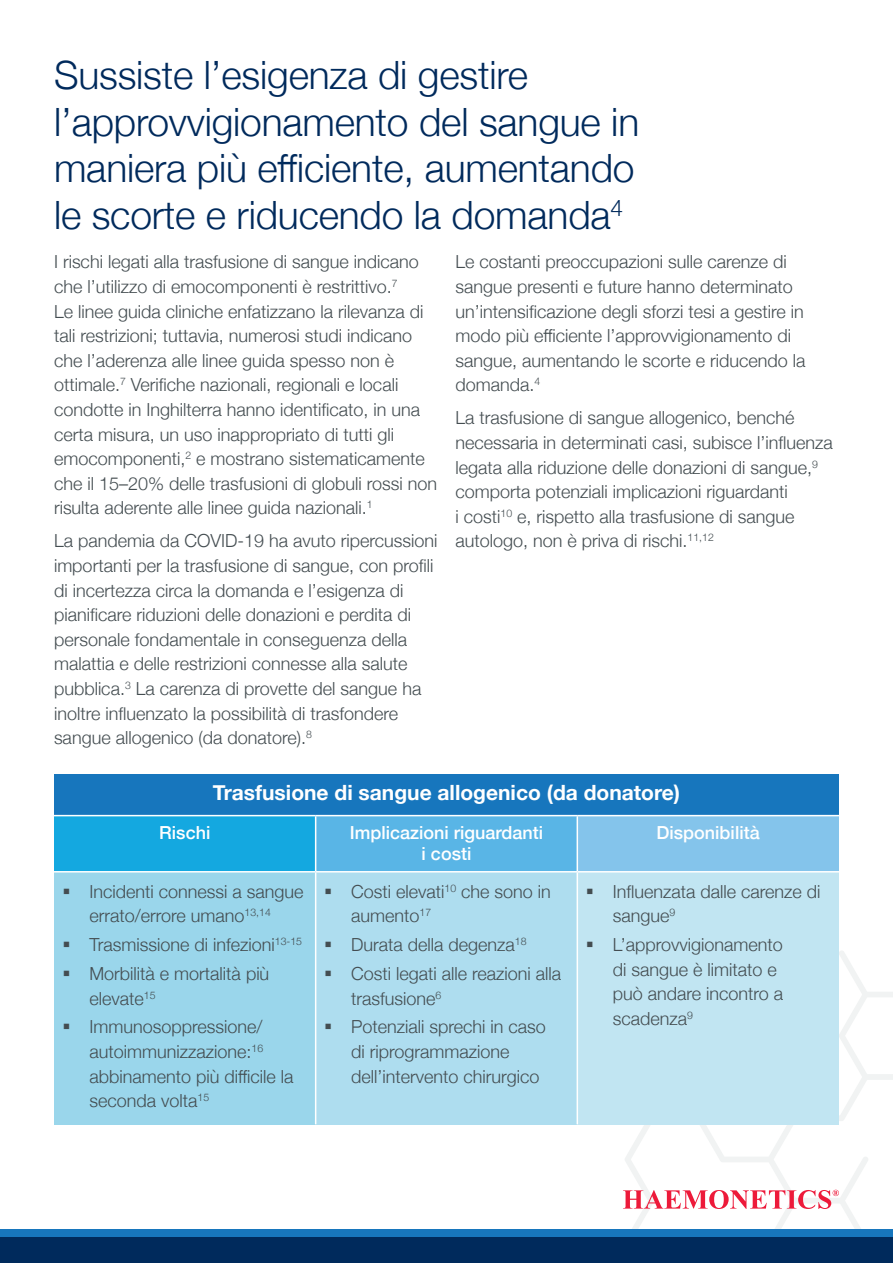
<style>
.page{position:relative;width:893px;height:1263px;background:#fff}
.page>*{position:absolute;margin:0;border:0;box-sizing:border-box;transform-origin:0 0}
.Page_Header{font:300 39px/46.8px "Helvetica Neue";letter-spacing:-.005em;color:#002a5c}
.t1{font:21px "Helvetica Neue Bold Outline";color:#fff}
.Body{font:300 18px/24.6px "Helvetica Neue";color:#444d51}
.t2{font:500 18px/21.6px "Helvetica Neue";color:#fff;text-align:center}
</style>
<div class="page">
<svg style="left:553px;top:951px;width:340px;height:278px"></svg>
<div style="left:0;top:1229px;width:893px;height:8px;background:#1776bd"></div>
<div style="left:0;top:1237px;width:893px;height:26px;background:#002a5c"></div>
<svg style="left:623px;top:1190px;width:216px;height:19px"></svg>
<div style="left:54px;top:774px;width:785px;height:42px;background:#1776bd"></div>
<div style="left:54px;top:816px;width:262px;height:56px;background:#14a8e0"></div>
<div style="left:316px;top:816px;width:261px;height:56px;background:#59b5e6"></div>
<div style="left:577px;top:816px;width:262px;height:56px;background:#84c4eb"></div>
<div style="left:54px;top:872px;width:262px;height:252px;background:#9ad6eb"></div>
<div style="left:316px;top:872px;width:261px;height:252px;background:#aeddef"></div>
<div style="left:577px;top:872px;width:262px;height:252px;background:#c1e5f2"></div>
<hr style="left:315px;top:816px;width:1px;height:55px;background:#fff">
<hr style="left:577px;top:816px;width:1px;height:55px;background:#fff">
<hr style="left:54px;top:871px;width:262px;height:1px;background:#fff">
<hr style="left:316px;top:871px;width:261px;height:1px;background:#fff">
<hr style="left:315px;top:872px;width:1px;height:252px;background:#fff">
<hr style="left:577px;top:871px;width:262px;height:1px;background:#fff">
<hr style="left:577px;top:872px;width:1px;height:252px;background:#fff">
<hr style="left:54px;top:815px;width:262px;height:1px;background:#fff">
<hr style="left:316px;top:815px;width:261px;height:1px;background:#fff">
<hr style="left:577px;top:815px;width:262px;height:1px;background:#fff">
<p class="Page_Header" style="left:54px;top:49px;width:587px">Sussiste l’esigenza di gestire l’approvvigionamento del sangue in maniera più efficiente, aumentando le scorte e riducendo la domanda<sup>4</sup></p>
<p class="Body" style="left:54px;top:248px;width:385px">I rischi legati alla trasfusione di sangue indicano che l’utilizzo di emocomponenti è restrittivo.<sup>7<br></sup>Le linee guida cliniche enfatizzano la rilevanza di tali restrizioni; tuttavia, numerosi studi indicano che l’aderenza alle linee guida spesso non è ottimale.<sup>7</sup> Verifiche nazionali, regionali e locali condotte in Inghilterra hanno identificato, in una certa misura, un uso inappropriato di tutti gli emocomponenti,<sup>2</sup> e mostrano sistematicamente che il 15–20% delle trasfusioni di globuli rossi non risulta aderente alle linee guida nazionali.<sup>1</sup></p>
<p class="Body" style="left:54px;top:527px;width:385px">La pandemia da COVID-19 ha avuto ripercussioni importanti per la trasfusione di sangue, con profili di incertezza circa la domanda e l’esigenza di pianificare riduzioni delle donazioni e perdita di personale fondamentale in conseguenza della malattia e delle restrizioni connesse alla salute pubblica.<sup>3</sup> La carenza di provette del sangue ha inoltre influenzato la possibilità di trasfondere sangue allogenico (da donatore).<sup>8</sup></p>
<p class="Body" style="left:455px;top:248px;width:352px">Le costanti preoccupazioni sulle carenze di sangue presenti e future hanno determinato un’intensificazione degli sforzi tesi a gestire in modo più efficiente l’approvvigionamento di sangue, aumentando le scorte e riducendo la domanda.<sup>4</sup></p>
<p class="Body" style="left:455px;top:404px;width:379px">La trasfusione di sangue allogenico, benché necessaria in determinati casi, subisce l’influenza legata alla riduzione delle donazioni di sangue,<sup>9 </sup>comporta potenziali implicazioni riguardanti<br>i costi<sup>10</sup> e, rispetto alla trasfusione di sangue autologo, non è priva di rischi.<sup>11,12</sup></p>
<p class="t1" style="left:213px;top:779px;width:469px">Trasfusione di sangue allogenico (da donatore)</p>
<p class="t2" style="left:159px;top:820px;width:53px">Rischi</p>
<p class="t2" style="left:350px;top:820px;width:195px">Implicazioni riguardanti i costi</p>
<p class="t2" style="left:657px;top:820px;width:105px">Disponibilità</p>
<p class="Body" style="left:90px;top:878px;width:216px">Incidenti connessi a sangue errato/errore umano<sup>13,14</sup></p>
<p class="Body" style="left:90px;top:931px;width:214px">Trasmissione di infezioni<sup>13-15</sup></p>
<p class="Body" style="left:90px;top:960px;width:181px">Morbilità e mortalità più elevate<sup>15</sup></p>
<p class="Body" style="left:90px;top:1013px;width:206px">Immunosoppressione/ autoimmunizzazione:<sup>16 </sup>abbinamento più difficile la seconda volta<sup>15</sup></p>
<p class="Body" style="left:351px;top:878px;width:201px">Costi elevati<sup>10</sup> che sono in aumento<sup>17</sup></p>
<p class="Body" style="left:351px;top:931px;width:177px">Durata della degenza<sup>18</sup></p>
<p class="Body" style="left:351px;top:960px;width:212px">Costi legati alle reazioni alla trasfusione<sup>6</sup></p>
<p class="Body" style="left:351px;top:1013px;width:196px">Potenziali sprechi in caso di riprogrammazione dell’intervento chirurgico</p>
<p class="Body" style="left:613px;top:878px;width:209px">Influenzata dalle carenze di sangue<sup>9</sup></p>
<p class="Body" style="left:613px;top:931px;width:172px">L’approvvigionamento di sangue è limitato e può andare incontro a scadenza<sup>9</sup></p>
</div>
